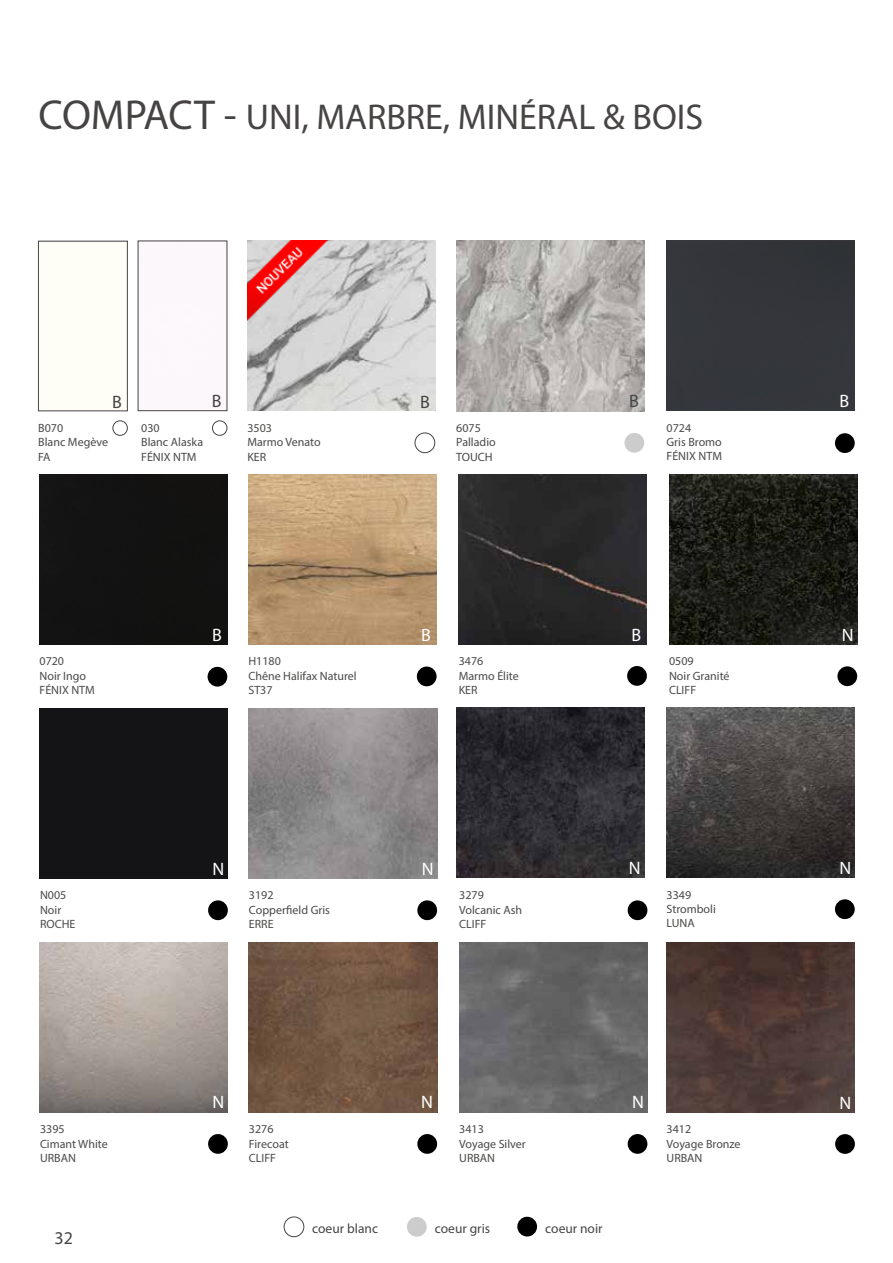
<style>
.page{position:relative;width:893px;height:1263px;background:#fff}
.page>*{position:absolute;margin:0;border:0;box-sizing:border-box;transform-origin:0 0}
.t1{font:36px "Myriad Pro";color:#474444}
.t2{font:18px "Myriad Pro";color:#fff}
.t3{font:18px "Myriad Pro";color:#474444}
.t4{font:13.5px "Myriad Pro";color:#464343}
.t5{font:12px/14.4px "Myriad Pro";color:#4a4a49}
.s1{font-size:42px;color:#464343}
</style>
<div class="page">
<img style="left:40px;top:942px;width:188px;height:170px">
<img style="left:667px;top:707px;width:188px;height:170px">
<img style="left:249px;top:708px;width:188px;height:170px">
<img style="left:247px;top:241px;width:188px;height:170px">
<img style="left:456px;top:241px;width:188px;height:170px">
<div style="left:667px;top:241px;width:188px;height:170px;background:#33363b"></div>
<div style="left:39px;top:474px;width:188px;height:170px;background:#121212"></div>
<img style="left:248px;top:474px;width:189px;height:170px">
<img style="left:459px;top:474px;width:188px;height:170px">
<img style="left:669px;top:474px;width:188px;height:170px">
<div style="left:40px;top:708px;width:188px;height:170px;background:#141416"></div>
<img style="left:456px;top:707px;width:188px;height:170px">
<img style="left:249px;top:942px;width:188px;height:170px">
<img style="left:459px;top:942px;width:188px;height:170px">
<img style="left:248px;top:241px;width:93px;height:94px">
<div style="left:38px;top:241px;width:90px;height:170px;border:1px solid #474444"></div>
<img style="left:667px;top:942px;width:188px;height:170px">
<div style="left:212px;top:421px;width:15px;height:14px;border:1px solid #474444;border-radius:50%"></div>
<div style="left:113px;top:421px;width:15px;height:14px;border:1px solid #474444;border-radius:50%"></div>
<div style="left:415px;top:433px;width:20px;height:20px;border:1px solid #474444;border-radius:50%"></div>
<div style="left:624px;top:433px;width:20px;height:20px;background:#ccc;border-radius:50%"></div>
<div style="left:835px;top:433px;width:20px;height:20px;background:#000;border-radius:50%"></div>
<div style="left:208px;top:667px;width:19px;height:20px;background:#000;border-radius:50%"></div>
<div style="left:417px;top:666px;width:20px;height:20px;background:#000;border-radius:50%"></div>
<div style="left:627px;top:666px;width:20px;height:20px;background:#000;border-radius:50%"></div>
<div style="left:837px;top:666px;width:20px;height:20px;background:#000;border-radius:50%"></div>
<div style="left:208px;top:900px;width:20px;height:20px;background:#000;border-radius:50%"></div>
<div style="left:417px;top:900px;width:20px;height:20px;background:#000;border-radius:50%"></div>
<div style="left:628px;top:900px;width:19px;height:20px;background:#000;border-radius:50%"></div>
<div style="left:835px;top:899px;width:20px;height:20px;background:#000;border-radius:50%"></div>
<div style="left:208px;top:1134px;width:20px;height:20px;background:#000;border-radius:50%"></div>
<div style="left:417px;top:1134px;width:20px;height:20px;background:#000;border-radius:50%"></div>
<div style="left:628px;top:1134px;width:19px;height:20px;background:#000;border-radius:50%"></div>
<div style="left:284px;top:1217px;width:20px;height:20px;border:1px solid #474444;border-radius:50%"></div>
<div style="left:407px;top:1217px;width:20px;height:20px;background:#ccc;border-radius:50%"></div>
<div style="left:517px;top:1217px;width:20px;height:19px;background:#000;border-radius:50%"></div>
<div style="left:835px;top:1134px;width:20px;height:20px;background:#000;border-radius:50%"></div>
<h1 class="t1" style="left:39px;top:94px;width:666px"><span class="s1">COMPACT -</span> UNI, MARBRE, MINÉRAL &amp; BOIS</h1>
<h2 class="t3" style="left:112px;top:390px;width:11px">B</h2>
<p class="t5" style="left:38px;top:420px;width:71px">B070<br>Blanc Megève<br>FA</p>
<h2 class="t3" style="left:212px;top:390px;width:11px">B</h2>
<h2 class="t3" style="left:420px;top:390px;width:11px">B</h2>
<h2 class="t3" style="left:629px;top:390px;width:11px">B</h2>
<h2 class="t2" style="left:839px;top:390px;width:11px">B</h2>
<p class="t5" style="left:141px;top:420px;width:64px">030<br>Blanc Alaska<br>FÉNIX NTM</p>
<p class="t5" style="left:247px;top:420px;width:75px">3503<br>Marmo Venato<br>KER</p>
<p class="t5" style="left:667px;top:420px;width:57px">0724<br>Gris Bromo<br>FÉNIX NTM</p>
<p class="t5" style="left:456px;top:420px;width:41px">6075<br>Palladio<br>TOUCH</p>
<h2 class="t2" style="left:212px;top:624px;width:11px">B</h2>
<h2 class="t2" style="left:421px;top:624px;width:11px">B</h2>
<h2 class="t2" style="left:632px;top:624px;width:11px">B</h2>
<h2 class="t2" style="left:842px;top:624px;width:13px">N</h2>
<p class="t5" style="left:40px;top:654px;width:57px">0720<br>Noir Ingo<br>FÉNIX NTM</p>
<p class="t5" style="left:248px;top:654px;width:110px">H1180<br>Chêne Halifax Naturel<br>ST37</p>
<p class="t5" style="left:459px;top:654px;width:62px">3476<br>Marmo Élite<br>KER</p>
<p class="t5" style="left:669px;top:654px;width:62px">0509<br>Noir Granité<br>CLIFF</p>
<h2 class="t2" style="left:213px;top:858px;width:13px">N</h2>
<h2 class="t2" style="left:422px;top:858px;width:13px">N</h2>
<h2 class="t2" style="left:629px;top:857px;width:13px">N</h2>
<h2 class="t2" style="left:839px;top:857px;width:13px">N</h2>
<p class="t5" style="left:40px;top:888px;width:37px">N005<br>Noir<br>ROCHE</p>
<p class="t5" style="left:459px;top:888px;width:64px">3279<br>Volcanic Ash<br>CLIFF</p>
<p class="t5" style="left:667px;top:887px;width:51px">3349<br>Stromboli<br>LUNA</p>
<p class="t5" style="left:249px;top:888px;width:83px">3192<br>Copperfield Gris<br>ERRE</p>
<h2 class="t2" style="left:213px;top:1091px;width:13px">N</h2>
<h2 class="t2" style="left:421px;top:1091px;width:13px">N</h2>
<h2 class="t2" style="left:632px;top:1091px;width:13px">N</h2>
<p class="t5" style="left:40px;top:1122px;width:69px">3395<br>Cimant White<br>URBAN</p>
<p class="t5" style="left:249px;top:1122px;width:41px">3276<br>Firecoat<br>CLIFF</p>
<p class="t5" style="left:459px;top:1122px;width:68px">3413<br>Voyage Silver<br>URBAN</p>
<p class="t5" style="left:667px;top:1122px;width:76px">3412<br>Voyage Bronze<br>URBAN</p>
<h2 class="t3" style="left:55px;top:1227px;width:20px">32</h2>
<p class="t4" style="left:312px;top:1220px;width:67px">coeur blanc</p>
<p class="t4" style="left:435px;top:1220px;width:57px">coeur gris</p>
<p class="t4" style="left:545px;top:1220px;width:59px">coeur noir</p>
<h2 class="t2" style="left:840px;top:1091px;width:13px">N</h2>
</div>
